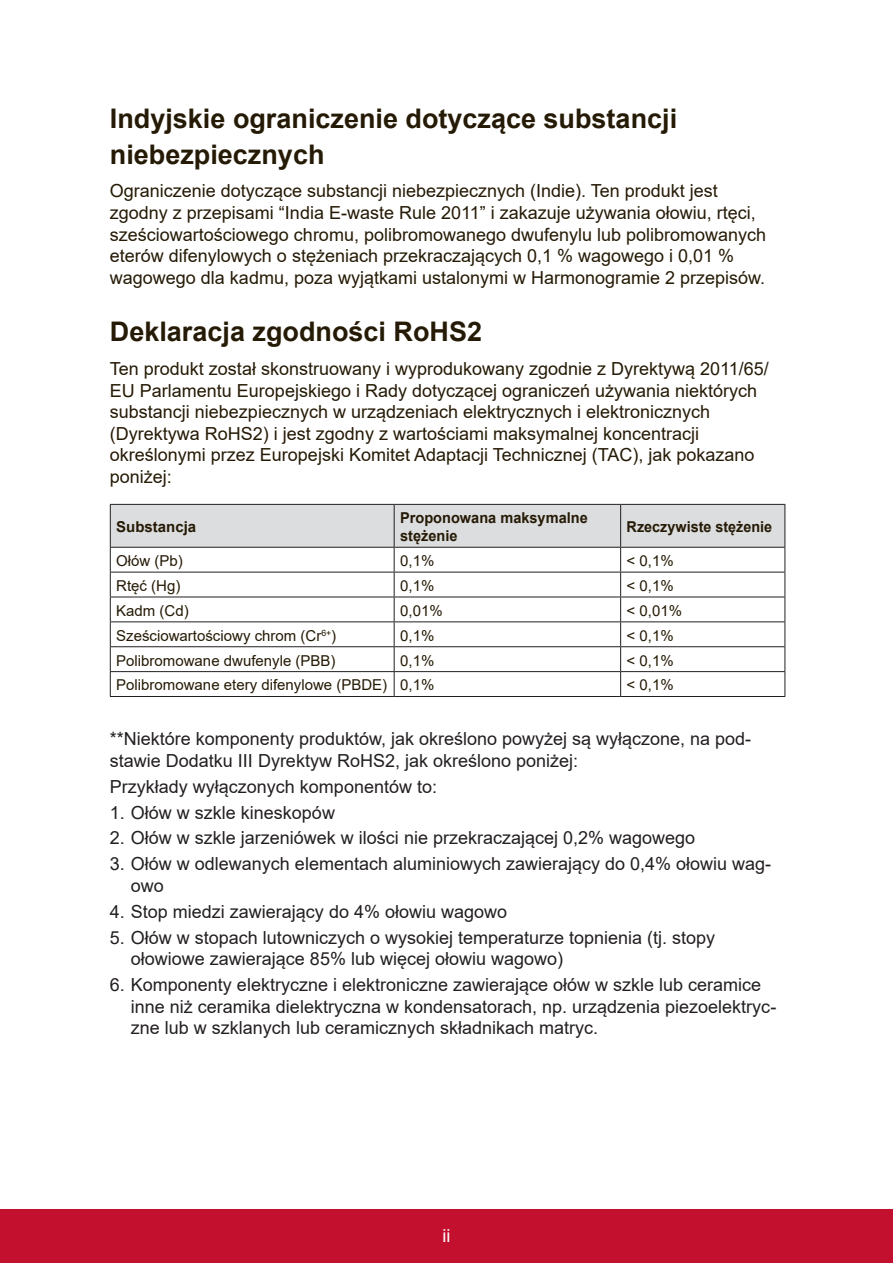
<style>
.page{position:relative;width:893px;height:1263px;background:#fff}
.page>*{position:absolute;margin:0;border:0;box-sizing:border-box;transform-origin:0 0}
.t1{font:700 27px/35.8px "Arial";color:#251a05}
.t2{font:18px/21.6px "Arial";color:#251a05}
.t3{font:18px/21.6px "Arial";color:#231f20}
.t4{font:18px "Arial";color:#fff}
.t5{font:15px "Arial";color:#251a05}
.t6{font:700 15px/18px "Arial";color:#251a05}
.t7{font:700 15px "Arial";color:#251a05;scale:.96 1}
</style>
<div class="page">
<div style="left:0;top:1210px;width:893px;height:53px;background:#c3102f"></div>
<hr style="left:110px;top:696px;width:284px;height:1px;background:#231f20">
<hr style="left:394px;top:696px;width:227px;height:1px;background:#231f20">
<hr style="left:621px;top:696px;width:164px;height:1px;background:#231f20">
<svg style="left:110px;top:504px;width:675px;height:192px"></svg>
<h1 class="t1" style="left:110px;top:101px;width:569px">Indyjskie ograniczenie dotyczące substancji niebezpiecznych</h1>
<p class="t2" style="left:110px;top:180px;width:658px">Ograniczenie dotyczące substancji niebezpiecznych (Indie). Ten produkt jest zgodny z przepisami “India E-waste Rule 2011” i zakazuje używania ołowiu, rtęci, sześciowartościowego chromu, polibromowanego dwufenylu lub polibromowanych eterów difenylowych o stężeniach przekraczających 0,1 % wagowego i 0,01 % wagowego dla kadmu, poza wyjątkami ustalonymi w Harmonogramie 2 przepisów.</p>
<h1 class="t1" style="left:110px;top:314px;width:374px">Deklaracja zgodności RoHS2</h1>
<p class="t2" style="left:110px;top:358px;width:661px">Ten produkt został skonstruowany i wyprodukowany zgodnie z Dyrektywą 2011/65/ EU Parlamentu Europejskiego i Rady dotyczącej ograniczeń używania niektórych substancji niebezpiecznych w urządzeniach elektrycznych i elektronicznych (Dyrektywa RoHS2) i jest zgodny z wartościami maksymalnej koncentracji określonymi przez Europejski Komitet Adaptacji Technicznej (TAC), jak pokazano poniżej:</p>
<p class="t6" style="left:116px;top:518px;width:82px">Substancja</p>
<p class="t6" style="left:400px;top:509px;width:189px">Proponowana maksymalne stężenie</p>
<p class="t7" style="left:627px;top:516px;width:153px">Rzeczywiste stężenie</p>
<p class="t5" style="left:116px;top:550px;width:68px">Ołów (Pb)</p>
<p class="t5" style="left:400px;top:550px;width:36px">0,1%</p>
<p class="t5" style="left:627px;top:550px;width:49px">&lt; 0,1%</p>
<p class="t5" style="left:116px;top:575px;width:66px">Rtęć (Hg)</p>
<p class="t5" style="left:400px;top:575px;width:36px">0,1%</p>
<p class="t5" style="left:627px;top:575px;width:49px">&lt; 0,1%</p>
<p class="t5" style="left:116px;top:600px;width:74px">Kadm (Cd)</p>
<p class="t5" style="left:400px;top:600px;width:44px">0,01%</p>
<p class="t5" style="left:627px;top:600px;width:57px">&lt; 0,01%</p>
<p class="t5" style="left:116px;top:625px;width:222px">Sześciowartościowy chrom (Cr<sup>6+</sup>)</p>
<p class="t5" style="left:400px;top:625px;width:36px">0,1%</p>
<p class="t5" style="left:627px;top:625px;width:49px">&lt; 0,1%</p>
<p class="t5" style="left:116px;top:650px;width:221px">Polibromowane dwufenyle (PBB)</p>
<p class="t5" style="left:400px;top:650px;width:36px">0,1%</p>
<p class="t5" style="left:627px;top:650px;width:49px">&lt; 0,1%</p>
<p class="t5" style="left:116px;top:675px;width:320px">Polibromowane etery difenylowe (PBDE) 0,1%</p>
<p class="t5" style="left:627px;top:675px;width:49px">&lt; 0,1%</p>
<p class="t3" style="left:110px;top:728px;width:643px">**Niektóre komponenty produktów, jak określono powyżej są wyłączone, na pod&shy;stawie Dodatku III Dyrektyw RoHS2, jak określono poniżej:</p>
<p class="t3" style="left:110px;top:775px;width:329px">Przykłady wyłączonych komponentów to:</p>
<p class="t3" style="left:110px;top:801px;width:227px">1. Ołów w szkle kineskopów</p>
<p class="t3" style="left:110px;top:827px;width:587px">2. Ołów w szkle jarzeniówek w ilości nie przekraczającej 0,2% wagowego</p>
<p class="t3" style="left:131px;top:853px;width:642px;text-indent:-21px">3. Ołów w odlewanych elementach aluminiowych zawierający do 0,4% ołowiu wag&shy;owo</p>
<p class="t3" style="left:110px;top:900px;width:399px">4. Stop miedzi zawierający do 4% ołowiu wagowo</p>
<p class="t3" style="left:131px;top:926px;width:586px;text-indent:-21px">5. Ołów w stopach lutowniczych o wysokiej temperaturze topnienia (tj. stopy ołowiowe zawierające 85% lub więcej ołowiu wagowo)</p>
<p class="t3" style="left:131px;top:974px;width:647px;text-indent:-21px">6. Komponenty elektryczne i elektroniczne zawierające ołów w szkle lub ceramice inne niż ceramika dielektryczna w kondensatorach, np. urządzenia piezoelektryc&shy;zne lub w szklanych lub ceramicznych składnikach matryc.</p>
<p class="t4" style="left:442px;top:1223px;width:9px">ii</p>
</div>
